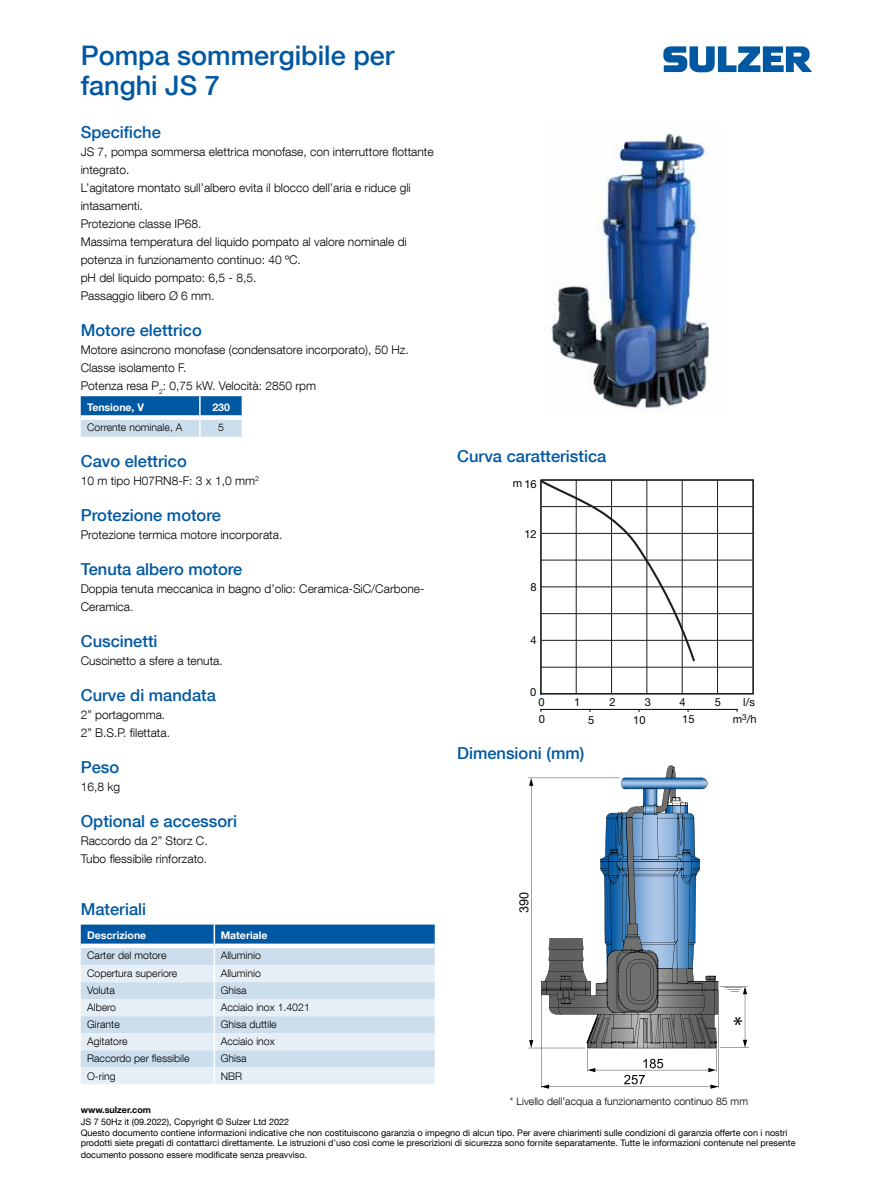
<style>
.page{position:relative;width:893px;height:1191px;background:#fff}
.page>*{position:absolute;margin:0;border:0;box-sizing:border-box;transform-origin:0 0}
.t1{font:500 27px/30px "Helvetica Neue LT Com";color:#0058a2}
.t2{font:23.4px "Myriad Pro";color:#010202}
.t3{font:500 16.5px "Helvetica Neue LT Com";color:#0058a2}
.t4{font:12.6px "Arial";color:#010202}
.t5{font:300 12px/18px "Helvetica Neue LT Com";color:#000}
.t6{font:11.1px "Helvetica Neue LT Com";color:#010202}
.t7{font:300 10.5px "Helvetica Neue LT Com";color:#000}
.t8{font:700 10.5px "Helvetica Neue LT Com";color:#fff}
.t9{font:9px/10.8px "Helvetica Neue LT Com";color:#000}
.t10{font:700 9px "Helvetica Neue LT Com";color:#000}
</style>
<div class="page">
<svg style="left:663px;top:46px;width:149px;height:26px"></svg>
<img style="left:551px;top:133px;width:159px;height:278px">
<hr style="left:540px;top:709px;width:197px;height:1px;background:#010202">
<svg style="left:540px;top:479px;width:214px;height:216px"></svg>
<svg style="left:540px;top:479px;width:157px;height:184px"></svg>
<svg style="left:528px;top:765px;width:221px;height:323px"></svg>
<svg style="left:81px;top:396px;width:162px;height:41px;background:#649ac6"></svg>
<div style="left:81px;top:415px;width:119px;height:5px;background:#fff"></div>
<div style="left:200px;top:415px;width:42px;height:5px;background:#fff"></div>
<svg style="left:81px;top:924px;width:355px;height:160px;background:#c1d6e8"></svg>
<h1 class="t1" style="left:81px;top:40px;width:315px">Pompa sommergibile per fanghi JS 7</h1>
<h3 class="t3" style="left:81px;top:122px;width:82px">Specifiche</h3>
<p class="t5" style="left:81px;top:143px;width:354px">JS 7, pompa sommersa elettrica monofase, con interruttore flottante integrato.<br>L’agitatore montato sull’albero evita il blocco dell’aria e riduce gli intasamenti.<br>Protezione classe IP68.<br>Massima temperatura del liquido pompato al valore nominale di potenza in funzionamento continuo: 40 ºC.<br>pH del liquido pompato: 6,5 - 8,5.<br>Passaggio libero Ø 6 mm.</p>
<h3 class="t3" style="left:81px;top:320px;width:123px">Motore elettrico</h3>
<p class="t5" style="left:81px;top:341px;width:329px">Motore asincrono monofase (condensatore incorporato), 50 Hz.<br>Classe isolamento F.<br>Potenza resa P<sub>2</sub>: 0,75 kW. Velocità: 2850 rpm</p>
<p class="t8" style="left:87px;top:400px;width:58px">Tensione, V</p>
<p class="t8" style="left:212px;top:400px;width:19px">230</p>
<p class="t7" style="left:87px;top:421px;width:97px">Corrente nominale, A</p>
<p class="t7" style="left:218px;top:421px;width:7px">5</p>
<h3 class="t3" style="left:81px;top:451px;width:108px">Cavo elettrico</h3>
<p class="t5" style="left:81px;top:471px;width:180px">10 m tipo H07RN8-F: 3 x 1,0 mm<sup>2</sup></p>
<h3 class="t3" style="left:81px;top:505px;width:142px">Protezione motore</h3>
<p class="t5" style="left:81px;top:525px;width:203px">Protezione termica motore incorporata.</p>
<h3 class="t3" style="left:81px;top:559px;width:163px">Tenuta albero motore</h3>
<p class="t5" style="left:81px;top:579px;width:345px">Doppia tenuta meccanica in bagno d’olio: Ceramica-SiC/Carbone-<br>Ceramica.</p>
<h3 class="t3" style="left:81px;top:631px;width:78px">Cuscinetti</h3>
<p class="t5" style="left:81px;top:651px;width:144px">Cuscinetto a sfere a tenuta.</p>
<h3 class="t3" style="left:81px;top:685px;width:137px">Curve di mandata</h3>
<p class="t5" style="left:81px;top:705px;width:91px">2” portagomma.<br>2” B.S.P. filettata.</p>
<h3 class="t3" style="left:81px;top:757px;width:40px">Peso</h3>
<p class="t5" style="left:81px;top:777px;width:41px">16,8 kg</p>
<h3 class="t3" style="left:81px;top:811px;width:158px">Optional e accessori</h3>
<p class="t5" style="left:81px;top:831px;width:128px">Raccordo da 2” Storz C.<br>Tubo flessibile rinforzato.</p>
<h3 class="t3" style="left:81px;top:899px;width:67px">Materiali</h3>
<p class="t8" style="left:87px;top:928px;width:61px">Descrizione</p>
<p class="t8" style="left:221px;top:928px;width:48px">Materiale</p>
<p class="t7" style="left:87px;top:949px;width:81px">Carter del motore</p>
<p class="t7" style="left:221px;top:949px;width:42px">Alluminio</p>
<p class="t7" style="left:87px;top:967px;width:92px">Copertura superiore</p>
<p class="t7" style="left:221px;top:967px;width:42px">Alluminio</p>
<p class="t7" style="left:87px;top:984px;width:29px">Voluta</p>
<p class="t7" style="left:221px;top:984px;width:27px">Ghisa</p>
<p class="t7" style="left:87px;top:1001px;width:30px">Albero</p>
<p class="t7" style="left:221px;top:1001px;width:91px">Acciaio inox 1.4021</p>
<p class="t7" style="left:87px;top:1018px;width:34px">Girante</p>
<p class="t7" style="left:221px;top:1018px;width:57px">Ghisa duttile</p>
<p class="t7" style="left:87px;top:1035px;width:42px">Agitatore</p>
<p class="t7" style="left:221px;top:1035px;width:56px">Acciaio inox</p>
<p class="t7" style="left:87px;top:1052px;width:104px">Raccordo per flessibile</p>
<p class="t7" style="left:221px;top:1052px;width:27px">Ghisa</p>
<p class="t7" style="left:87px;top:1069px;width:30px">O-ring</p>
<p class="t7" style="left:221px;top:1069px;width:23px">NBR</p>
<h3 class="t3" style="left:457px;top:446px;width:151px">Curva caratteristica</h3>
<p class="t6" style="left:513px;top:477px;width:26px">m16</p>
<p class="t6" style="left:524px;top:527px;width:14px">12</p>
<p class="t6" style="left:530px;top:580px;width:8px">8</p>
<p class="t6" style="left:530px;top:633px;width:8px">4</p>
<p class="t6" style="left:530px;top:685px;width:8px">0</p>
<p class="t6" style="left:538px;top:695px;width:8px">0</p>
<p class="t6" style="left:574px;top:695px;width:8px">1</p>
<p class="t6" style="left:610px;top:695px;width:8px">2</p>
<p class="t6" style="left:645px;top:695px;width:8px">3</p>
<p class="t6" style="left:679px;top:695px;width:8px">4</p>
<p class="t6" style="left:715px;top:695px;width:8px">5</p>
<p class="t6" style="left:743px;top:695px;width:13px">l/s</p>
<p class="t6" style="left:539px;top:712px;width:8px">0</p>
<p class="t6" style="left:733px;top:712px;width:25px">m<sup>3</sup>/h</p>
<p class="t6" style="left:588px;top:713px;width:8px">5</p>
<p class="t6" style="left:633px;top:713px;width:14px">10</p>
<p class="t6" style="left:682px;top:712px;width:14px">15</p>
<h3 class="t3" style="left:457px;top:743px;width:129px">Dimensioni (mm)</h3>
<p class="t4" style="left:515px;top:913px;width:23px;rotate:-90deg">390</p>
<h2 class="t2" style="left:733px;top:1010px;width:11px">*</h2>
<p class="t7" style="left:510px;top:1094px;width:240px">* Livello dell’acqua a funzionamento continuo 85 mm</p>
<p class="t10" style="left:81px;top:1103px;width:72px">www.sulzer.com</p>
<p class="t9" style="left:81px;top:1115px;width:716px">JS 7 50Hz it (09.2022), Copyright © Sulzer Ltd 2022<br>Questo documento contiene informazioni indicative che non costituiscono garanzia o impegno di alcun tipo. Per avere chiarimenti sulle condizioni di garanzia offerte con i nostri prodotti siete pregati di contattarci direttamente. Le istruzioni d’uso così come le prescrizioni di sicurezza sono fornite separatamente. Tutte le informazioni contenute nel presente</p>
<p class="t9" style="left:81px;top:1149px;width:228px">documento possono essere modificate senza preavviso.</p>
</div>
